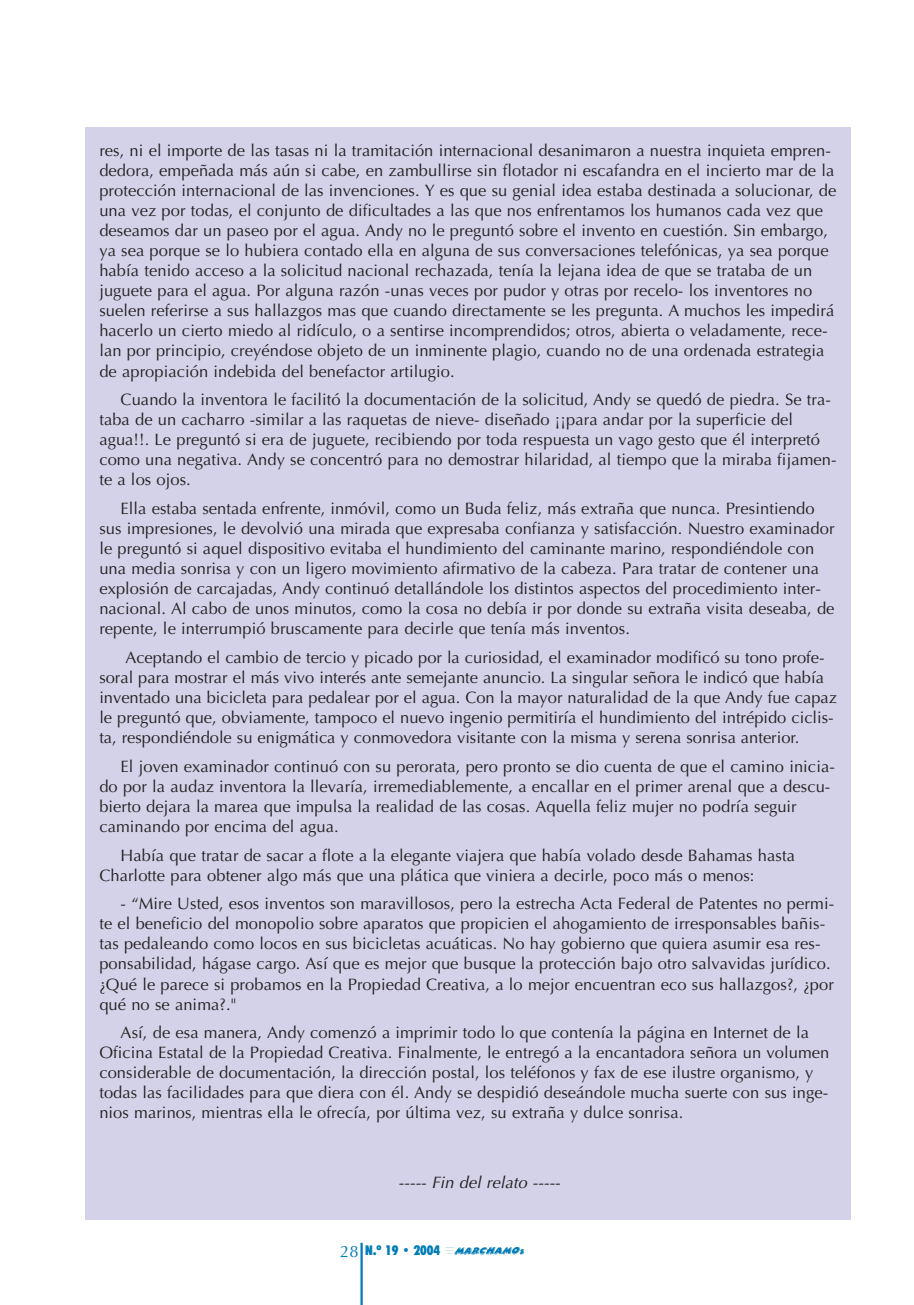
<style>
.page{position:relative;width:914px;height:1305px;background:#fff}
.page>*{position:absolute;margin:0;border:0;box-sizing:border-box;transform-origin:0 0}
.t1{font:16.5px/20.1px "Optima";letter-spacing:.005em;color:#231f20}
.t2{font:italic 16.5px "Optima";letter-spacing:.005em;color:#231f20}
.t3{font:900 condensed 13.5px "Futura BT";color:#007cb7}
.s1{font-family:"Optima";font-weight:400;font-stretch:normal;font-size:16.5px}
</style>
<div class="page">
<hr style="left:360px;top:1243px;width:3px;height:62px;background:#007cb7">
<img style="left:445px;top:1247px;width:80px;height:8px">
<div style="left:85px;top:128px;width:765px;height:1092px;background:#d3d2e9"></div>
<p class="t1" style="left:99px;top:142px;width:738px">res, ni el importe de las tasas ni la tramitación internacional desanimaron a nuestra inquieta empren&shy;dedora, empeñada más aún si cabe, en zambullirse sin flotador ni escafandra en el incierto mar de la protección internacional de las invenciones. Y es que su genial idea estaba destinada a solucionar, de una vez por todas, el conjunto de dificultades a las que nos enfrentamos los humanos cada vez que deseamos dar un paseo por el agua. Andy no le preguntó sobre el invento en cuestión. Sin embargo, ya sea porque se lo hubiera contado ella en alguna de sus conversaciones telefónicas, ya sea porque había tenido acceso a la solicitud nacional rechazada, tenía la lejana idea de que se trataba de un juguete para el agua. Por alguna razón -unas veces por pudor y otras por recelo- los inventores no suelen referirse a sus hallazgos mas que cuando directamente se les pregunta. A muchos les impedirá hacerlo un cierto miedo al ridículo, o a sentirse incomprendidos; otros, abierta o veladamente, rece&shy;lan por principio, creyéndose objeto de un inminente plagio, cuando no de una ordenada estrategia de apropiación indebida del benefactor artilugio.</p>
<p class="t1" style="left:99px;top:391px;width:738px;text-indent:21px">Cuando la inventora le facilitó la documentación de la solicitud, Andy se quedó de piedra. Se tra&shy;taba de un cacharro -similar a las raquetas de nieve- diseñado ¡¡para andar por la superficie del agua!!. Le preguntó si era de juguete, recibiendo por toda respuesta un vago gesto que él interpretó como una negativa. Andy se concentró para no demostrar hilaridad, al tiempo que la miraba fijamen&shy;te a los ojos.</p>
<p class="t1" style="left:99px;top:500px;width:736px;text-indent:21px">Ella estaba sentada enfrente, inmóvil, como un Buda feliz, más extraña que nunca. Presintiendo sus impresiones, le devolvió una mirada que expresaba confianza y satisfacción. Nuestro examinador le preguntó si aquel dispositivo evitaba el hundimiento del caminante marino, respondiéndole con una media sonrisa y con un ligero movimiento afirmativo de la cabeza. Para tratar de contener una explosión de carcajadas, Andy continuó detallándole los distintos aspectos del procedimiento inter&shy;nacional. Al cabo de unos minutos, como la cosa no debía ir por donde su extraña visita deseaba, de repente, le interrumpió bruscamente para decirle que tenía más inventos.</p>
<p class="t1" style="left:99px;top:649px;width:739px;text-indent:26px">Aceptando el cambio de tercio y picado por la curiosidad, el examinador modificó su tono profe&shy;soral para mostrar el más vivo interés ante semejante anuncio. La singular señora le indicó que había inventado una bicicleta para pedalear por el agua. Con la mayor naturalidad de la que Andy fue capaz le preguntó que, obviamente, tampoco el nuevo ingenio permitiría el hundimiento del intrépido ciclis&shy;ta, respondiéndole su enigmática y conmovedora visitante con la misma y serena sonrisa anterior.</p>
<p class="t1" style="left:99px;top:758px;width:737px;text-indent:21px">El joven examinador continuó con su perorata, pero pronto se dio cuenta de que el camino inicia&shy;do por la audaz inventora la llevaría, irremediablemente, a encallar en el primer arenal que a descu&shy;bierto dejara la marea que impulsa la realidad de las cosas. Aquella feliz mujer no podría seguir caminando por encima del agua.</p>
<p class="t1" style="left:99px;top:847px;width:697px;text-indent:21px">Había que tratar de sacar a flote a la elegante viajera que había volado desde Bahamas hasta<br>Charlotte para obtener algo más que una plática que viniera a decirle, poco más o menos:</p>
<p class="t1" style="left:99px;top:895px;width:736px;text-indent:21px">- “Mire Usted, esos inventos son maravillosos, pero la estrecha Acta Federal de Patentes no permi&shy;te el beneficio del monopolio sobre aparatos que propicien el ahogamiento de irresponsables bañis&shy;tas pedaleando como locos en sus bicicletas acuáticas. No hay gobierno que quiera asumir esa res&shy;ponsabilidad, hágase cargo. Así que es mejor que busque la protección bajo otro salvavidas jurídico. ¿Qué le parece si probamos en la Propiedad Creativa, a lo mejor encuentran eco sus hallazgos?, ¿por qué no se anima?."</p>
<p class="t1" style="left:99px;top:1024px;width:731px;text-indent:21px">Así, de esa manera, Andy comenzó a imprimir todo lo que contenía la página en Internet de la Oficina Estatal de la Propiedad Creativa. Finalmente, le entregó a la encantadora señora un volumen considerable de documentación, la dirección postal, los teléfonos y fax de ese ilustre organismo, y todas las facilidades para que diera con él. Andy se despidió deseándole mucha suerte con sus inge&shy;nios marinos, mientras ella le ofrecía, por última vez, su extraña y dulce sonrisa.</p>
<p class="t2" style="left:398px;top:1176px;width:163px">----- Fin del relato -----</p>
<p class="t3" style="left:340px;top:1244px;width:101px"><span class="s1">28</span> N.º 19 • 2004</p>
</div>
